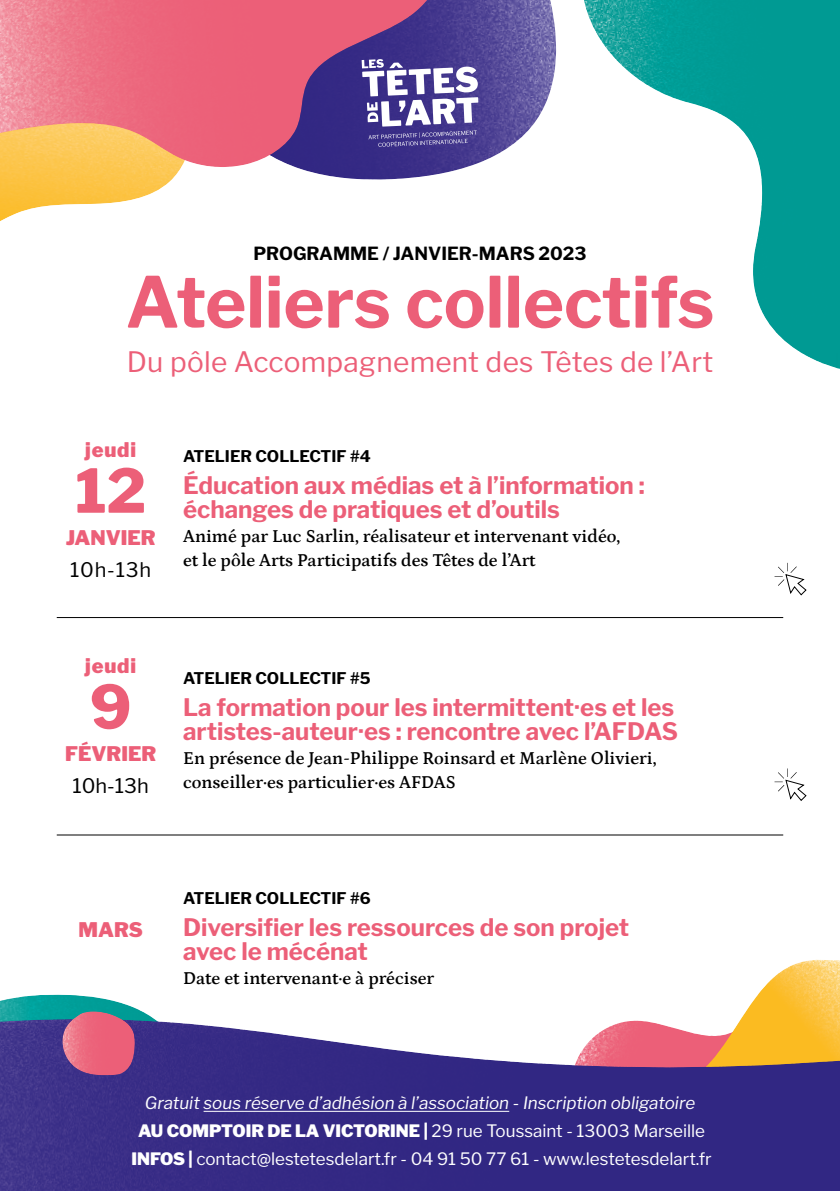
<style>
.page{position:relative;width:840px;height:1191px;background:#fff}
.page>*{position:absolute;margin:0;border:0;box-sizing:border-box;transform-origin:0 0}
.t1{font:700 70px "Libre Franklin";color:#ec5f78}
.t2{font:800 60px "Libre Franklin";color:#ec5f78}
.t3{font:28px "Libre Franklin";letter-spacing:.01em;color:#ec5f78}
.t4{font:700 24px/24px "Libre Franklin";color:#ec5f78}
.t5{font:900 20px "Libre Franklin";color:#ec5f78}
.t6{font:20px "Libre Franklin";letter-spacing:.02em;color:#000}
.t7{font:600 18px/24px "Petrona";color:#000}
.t8{font:700 18px "Libre Franklin";color:#000}
.t9{font:17px/28px "Libre Franklin";color:#fff;text-align:center}
.t10{font:700 16px "Libre Franklin";color:#000}
.s1{font-style:italic}
.s2{font-weight:900}
</style>
<div class="page">
<div style="left:0;top:994px;width:278px;height:197px;background:#009a93;opacity:.75"></div>
<svg style="left:334px;top:834px;width:505px;height:172px"></svg>
<svg style="left:494px;top:0;width:63px;height:156px"></svg>
<svg style="left:584px;top:0;width:255px;height:369px"></svg>
<svg style="left:0;top:0;width:494px;height:221px"></svg>
<svg style="left:361px;top:59px;width:117px;height:88px"></svg>
<div style="left:0;top:1006px;width:839px;height:185px;background:#312783;opacity:.84"></div>
<div style="left:62px;top:1011px;width:73px;height:64px;background:#ec5f78;opacity:.49"></div>
<hr style="left:253px;top:277px;width:333px;height:1px;background:#fff">
<hr style="left:203px;top:1110px;width:306px;height:1px;background:#fff">
<hr style="left:57px;top:617px;width:725px;height:1px;background:#000">
<hr style="left:57px;top:834px;width:725px;height:1px;background:#000">
<svg style="left:774px;top:563px;width:32px;height:33px"></svg>
<svg style="left:790px;top:566px;width:6px;height:7px"></svg>
<svg style="left:777px;top:579px;width:6px;height:7px"></svg>
<svg style="left:777px;top:566px;width:6px;height:7px"></svg>
<svg style="left:774px;top:768px;width:32px;height:33px"></svg>
<p class="t8" style="left:253px;top:239px;width:334px">PROGRAMME / JANVIER-MARS 2023</p>
<h1 class="t1" style="left:125px;top:247px;width:590px">Ateliers collectifs</h1>
<h3 class="t3" style="left:127px;top:339px;width:587px">Du pôle Accompagnement des Têtes de l’Art</h3>
<p class="t5" style="left:85px;top:434px;width:52px">jeudi</p>
<h2 class="t2" style="left:75px;top:444px;width:72px">12</h2>
<p class="t5" style="left:66px;top:522px;width:91px">JANVIER</p>
<p class="t6" style="left:70px;top:554px;width:82px">10h-13h</p>
<p class="t10" style="left:183px;top:444px;width:189px">ATELIER COLLECTIF #4</p>
<h3 class="t4" style="left:183px;top:471px;width:463px">Éducation aux médias et à l’information : échanges de pratiques et d’outils</h3>
<p class="t7" style="left:183px;top:523px;width:438px">Animé par Luc Sarlin, réalisateur et intervenant vidéo, et le pôle Arts Participatifs des Têtes de l’Art</p>
<p class="t5" style="left:85px;top:650px;width:52px">jeudi</p>
<h2 class="t2" style="left:90px;top:660px;width:43px">9</h2>
<p class="t5" style="left:65px;top:738px;width:93px">FÉVRIER</p>
<p class="t6" style="left:72px;top:770px;width:78px">10h-13h</p>
<p class="t10" style="left:183px;top:666px;width:189px">ATELIER COLLECTIF #5</p>
<h3 class="t4" style="left:183px;top:693px;width:496px">La formation pour les intermittent·es et les artistes-auteur·es : rencontre avec l’AFDAS</h3>
<p class="t7" style="left:183px;top:745px;width:475px">En présence de Jean-Philippe Roinsard et Marlène Olivieri, conseiller·es particulier·es AFDAS</p>
<p class="t5" style="left:78px;top:914px;width:66px">MARS</p>
<p class="t10" style="left:183px;top:886px;width:189px">ATELIER COLLECTIF #6</p>
<h3 class="t4" style="left:183px;top:913px;width:447px">Diversifier les ressources de son projet avec le mécénat</h3>
<p class="t7" style="left:183px;top:965px;width:252px">Date et intervenant·e à préciser</p>
<p class="t9" style="left:132px;top:1087px;width:581px"><span class="s1">Gratuit sous réserve d’adhésion à l’association - Inscription obligatoire<br></span><span class="s2">AU COMPTOIR DE LA VICTORINE</span> <span class="s2">|</span> 29 rue Toussaint - 13003 Marseille<br><span class="s2">INFOS</span> <span class="s2">|</span> contact@lestetesdelart.fr - 04 91 50 77 61 - www.lestetesdelart.fr</p>
</div>
